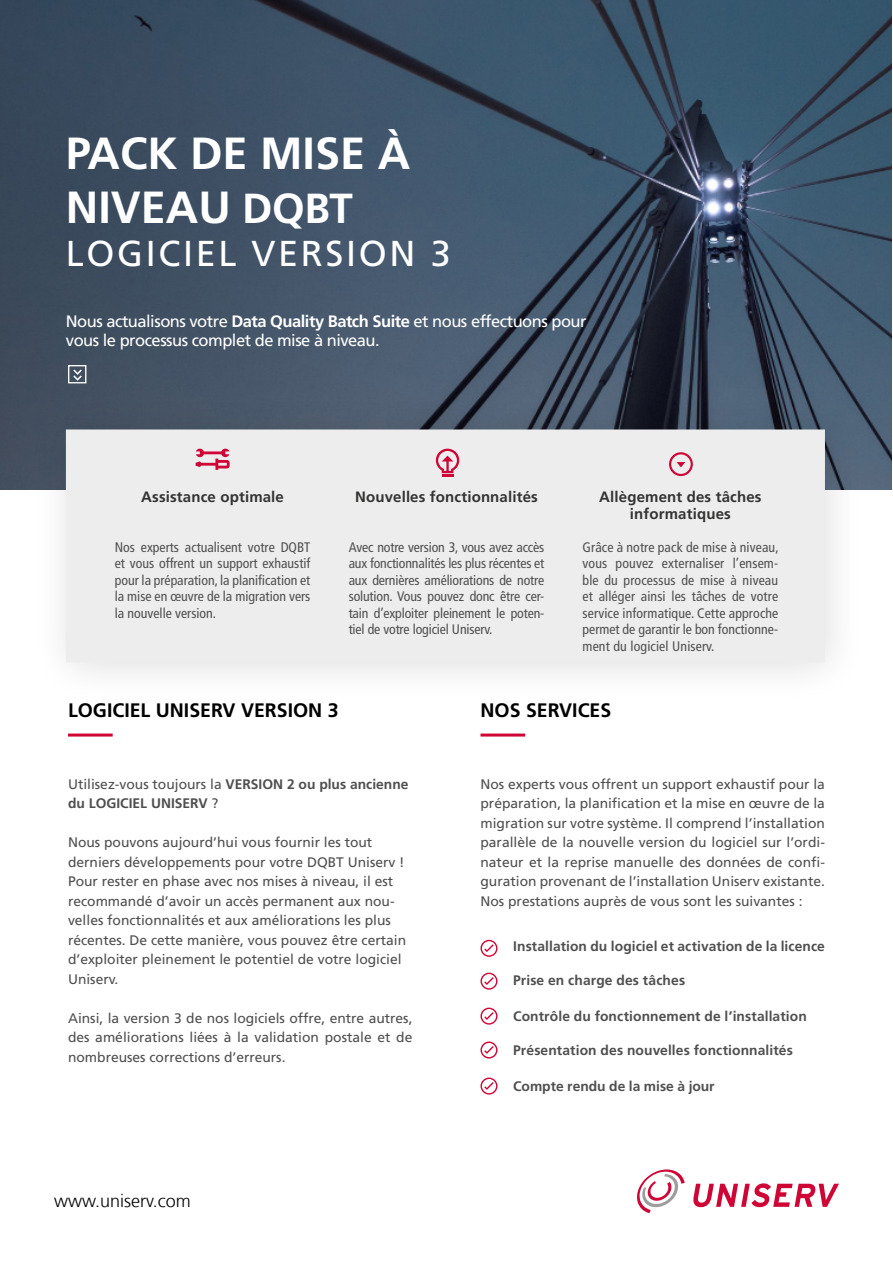
<style>
.page{position:relative;width:893px;height:1263px;background:#fff}
.page>*{position:absolute;margin:0;border:0;box-sizing:border-box;transform-origin:0 0}
.t1{font:700 45px/54px "Frutiger LT Com";color:#fff}
.t2{font:36px "Frutiger LT Com";letter-spacing:.075em;color:#fff}
.t3{font:700 19.5px "Frutiger LT Com";color:#000}
.t4{font:300 18px "Frutiger LT Com";color:#000}
.t5{font:16.5px/19.8px "Frutiger LT Com";letter-spacing:-.03em;color:#fff}
.t6{font:700 15px/16.5px "Frutiger LT Com";letter-spacing:.01em;color:#333332;text-align:center}
.t7{font:13.8px/19.5px "Frutiger LT Com";color:#504f4f;text-align:justify}
.t8{font:condensed 13.8px/16.5px "Frutiger LT Com";color:#504f4f;text-align:justify}
.t9{font:700 13.8px/19.5px "Frutiger LT Com";letter-spacing:.005em;color:#504f4f}
.s1{font-size:42px}
.s2{font-weight:700}
.s3{font-weight:400}
</style>
<div class="page">
<img style="left:0;top:0;width:892px;height:489px">
<svg style="left:693px;top:1183px;width:146px;height:24px"></svg>
<svg style="left:637px;top:1169px;width:48px;height:44px"></svg>
<div style="left:31px;top:394px;width:835px;height:309px;background:#000;opacity:.13"></div>
<div style="left:66px;top:429px;width:759px;height:233px;background:#ededed"></div>
<div style="left:68px;top:365px;width:18px;height:18px;border:1px solid #fff"></div>
<svg style="left:73px;top:369px;width:9px;height:12px"></svg>
<svg style="left:196px;top:449px;width:34px;height:21px"></svg>
<svg style="left:436px;top:449px;width:23px;height:28px"></svg>
<hr style="left:68px;top:733px;width:45px;height:3px;background:#cf0535">
<hr style="left:480px;top:733px;width:45px;height:3px;background:#cf0535">
<svg style="left:480px;top:940px;width:17px;height:17px"></svg>
<svg style="left:480px;top:973px;width:17px;height:17px"></svg>
<svg style="left:480px;top:1007px;width:17px;height:18px"></svg>
<svg style="left:480px;top:1041px;width:17px;height:17px"></svg>
<svg style="left:480px;top:1077px;width:17px;height:17px"></svg>
<svg style="left:669px;top:452px;width:24px;height:24px"></svg>
<h1 class="t1" style="left:66px;top:126px;width:346px">PACK DE MISE À<br>NIVEAU <span class="s1">DQBT</span></h1>
<h2 class="t2" style="left:66px;top:233px;width:386px">LOGICIEL VERSION 3</h2>
<p class="t5" style="left:66px;top:311px;width:522px">Nous actualisons votre <span class="s2">Data Quality Batch Suite</span> et nous effectuons pour vous le processus complet de mise à niveau.</p>
<p class="t6" style="left:141px;top:489px;width:144px">Assistance optimale</p>
<p class="t8" style="left:115px;top:539px;width:197px">Nos experts actualisent votre DQBT et vous offrent un support exhaustif pour la préparation, la planification et la mise en œuvre de la migration vers la nouvelle version.</p>
<p class="t6" style="left:355px;top:489px;width:184px">Nouvelles fonctionnalités</p>
<p class="t8" style="left:349px;top:539px;width:197px">Avec notre version 3, vous avez accès aux fonctionnalités les plus récentes et aux dernières améliorations de notre solution. Vous pouvez donc être cer&shy;tain d’exploiter pleinement le poten&shy;tiel de votre logiciel Uniserv.</p>
<p class="t6" style="left:599px;top:489px;width:164px">Allègement des tâches informatiques</p>
<p class="t8" style="left:583px;top:539px;width:198px">Grâce à notre pack de mise à niveau, vous pouvez externaliser l’ensem&shy;ble du processus de mise à niveau et alléger ainsi les tâches de votre service informatique. Cette approche permet de garantir le bon fonctionne&shy;ment du logiciel Uniserv.</p>
<h3 class="t3" style="left:68px;top:698px;width:272px">LOGICIEL UNISERV VERSION 3</h3>
<h3 class="t3" style="left:480px;top:698px;width:132px">NOS SERVICES</h3>
<p class="t9" style="left:68px;top:774px;width:342px"><span class="s3">Utilisez-vous toujours la</span> VERSION 2 ou plus ancienne du LOGICIEL UNISERV <span class="s3">?</span></p>
<p class="t7" style="left:68px;top:833px;width:340px;text-align:left">Nous pouvons aujourd’hui vous fournir les tout derniers développements pour votre DQBT Uniserv !<br>Pour rester en phase avec nos mises à niveau, il est recommandé d’avoir un accès permanent aux nou&shy;velles fonctionnalités et aux améliorations les plus récentes. De cette manière, vous pouvez être certain d’exploiter pleinement le potentiel de votre logiciel Uniserv.</p>
<p class="t7" style="left:68px;top:1008px;width:346px">Ainsi, la version 3 de nos logiciels offre, entre autres, des améliorations liées à la validation postale et de nombreuses corrections d’erreurs.</p>
<h3 class="t4" style="left:54px;top:1191px;width:138px">www.uniserv.com</h3>
<p class="t7" style="left:480px;top:774px;width:346px">Nos experts vous offrent un support exhaustif pour la préparation, la planification et la mise en œuvre de la migration sur votre système. Il comprend l’installation parallèle de la nouvelle version du logiciel sur l’ordi&shy;nateur et la reprise manuelle des données de confi&shy;guration provenant de l’installation Uniserv existante.<br>Nos prestations auprès de vous sont les suivantes :</p>
<p class="t9" style="left:513px;top:937px;width:313px">Installation du logiciel et activation de la licence</p>
<p class="t9" style="left:513px;top:971px;width:174px">Prise en charge des tâches</p>
<p class="t9" style="left:513px;top:1007px;width:295px">Contrôle du fonctionnement de l’installation</p>
<p class="t9" style="left:513px;top:1041px;width:281px">Présentation des nouvelles fonctionnalités</p>
<p class="t9" style="left:513px;top:1077px;width:203px">Compte rendu de la mise à jour</p>
</div>
